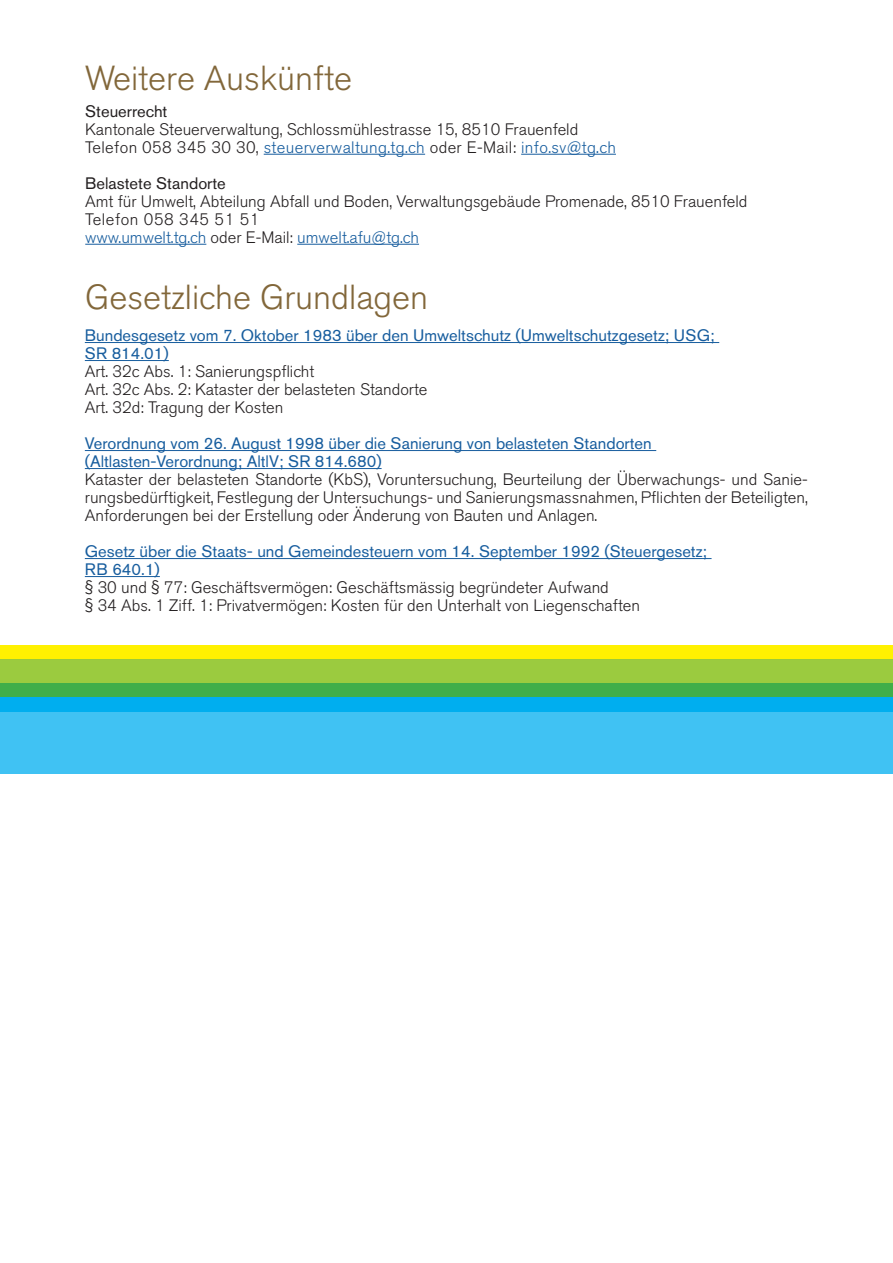
<style>
.page{position:relative;width:893px;height:1263px;background:#fff}
.page>*{position:absolute;margin:0;border:0;box-sizing:border-box;transform-origin:0 0}
.t1{font:300 34.5px "Akzidenz Grotesk BQ";color:#82673a}
.t2{font:300 16.5px/18px "Akzidenz Grotesk BQ";color:#231f20}
.t3{font:16.5px/18px "Akzidenz Grotesk BQ";color:#175d9e}
.t4{font:16.5px "Akzidenz Grotesk BQ";color:#231f20}
.s1{color:#175d9e}
</style>
<div class="page">
<div style="left:0;top:712px;width:893px;height:61px;background:#40c2f3"></div>
<div style="left:0;top:645px;width:893px;height:14px;background:#fff101"></div>
<div style="left:0;top:683px;width:893px;height:14px;background:#40ae49"></div>
<div style="left:0;top:659px;width:893px;height:24px;background:#99ca3b"></div>
<div style="left:0;top:697px;width:893px;height:15px;background:#00aeef"></div>
<hr style="left:264px;top:154px;width:161px;height:1px;background:#175d9e">
<hr style="left:521px;top:154px;width:95px;height:1px;background:#175d9e">
<hr style="left:85px;top:244px;width:121px;height:1px;background:#175d9e">
<hr style="left:297px;top:244px;width:122px;height:1px;background:#175d9e">
<hr style="left:85px;top:342px;width:634px;height:1px;background:#175d9e">
<hr style="left:85px;top:360px;width:84px;height:1px;background:#175d9e">
<hr style="left:85px;top:450px;width:571px;height:1px;background:#175d9e">
<hr style="left:85px;top:468px;width:297px;height:1px;background:#175d9e">
<hr style="left:85px;top:558px;width:627px;height:1px;background:#175d9e">
<hr style="left:85px;top:576px;width:75px;height:1px;background:#175d9e">
<h1 class="t1" style="left:85px;top:58px;width:269px">Weitere Auskünfte</h1>
<p class="t4" style="left:85px;top:101px;width:84px">Steuerrecht</p>
<p class="t2" style="left:85px;top:120px;width:532px">Kantonale Steuerverwaltung, Schlossmühlestrasse 15, 8510 Frauenfeld<br>Telefon 058 345 30 30, <span class="s1">steuerverwaltung.tg.ch</span> oder E-Mail: <span class="s1">info.sv@tg.ch</span></p>
<p class="t4" style="left:85px;top:173px;width:142px">Belastete Standorte</p>
<p class="t2" style="left:85px;top:192px;width:664px">Amt für Umwelt, Abteilung Abfall und Boden, Verwaltungsgebäude Promenade, 8510 Frauenfeld<br>Telefon 058 345 51 51<br><span class="s1">www.umwelt.tg.ch</span> oder E-Mail: <span class="s1">umwelt.afu@tg.ch</span></p>
<h1 class="t1" style="left:85px;top:278px;width:345px">Gesetzliche Grundlagen</h1>
<p class="t3" style="left:85px;top:326px;width:631px">Bundesgesetz vom 7. Oktober 1983 über den Umweltschutz (Umweltschutzgesetz; USG;<br>SR 814.01)</p>
<p class="t2" style="left:85px;top:362px;width:344px">Art. 32c Abs. 1: Sanierungspflicht<br>Art. 32c Abs. 2: Kataster der belasteten Standorte<br>Art. 32d: Tragung der Kosten</p>
<p class="t3" style="left:85px;top:434px;width:568px">Verordnung vom 26. August 1998 über die Sanierung von belasteten Standorten (Altlasten-Verordnung; AltlV; SR 814.680)</p>
<p class="t2" style="left:85px;top:470px;width:724px;text-align:justify">Kataster der belasteten Standorte (KbS), Voruntersuchung, Beurteilung der Überwachungs- und Sanie&shy;rungsbedürftigkeit, Festlegung der Untersuchungs- und Sanierungsmassnahmen, Pflichten der Beteiligten, Anforderungen bei der Erstellung oder Änderung von Bauten und Anlagen.</p>
<p class="t3" style="left:85px;top:542px;width:624px">Gesetz über die Staats- und Gemeindesteuern vom 14. September 1992 (Steuergesetz;<br>RB 640.1)</p>
<p class="t2" style="left:85px;top:578px;width:557px">§ 30 und § 77: Geschäftsvermögen: Geschäftsmässig begründeter Aufwand<br>§ 34 Abs. 1 Ziff. 1: Privatvermögen: Kosten für den Unterhalt von Liegenschaften</p>
</div>
